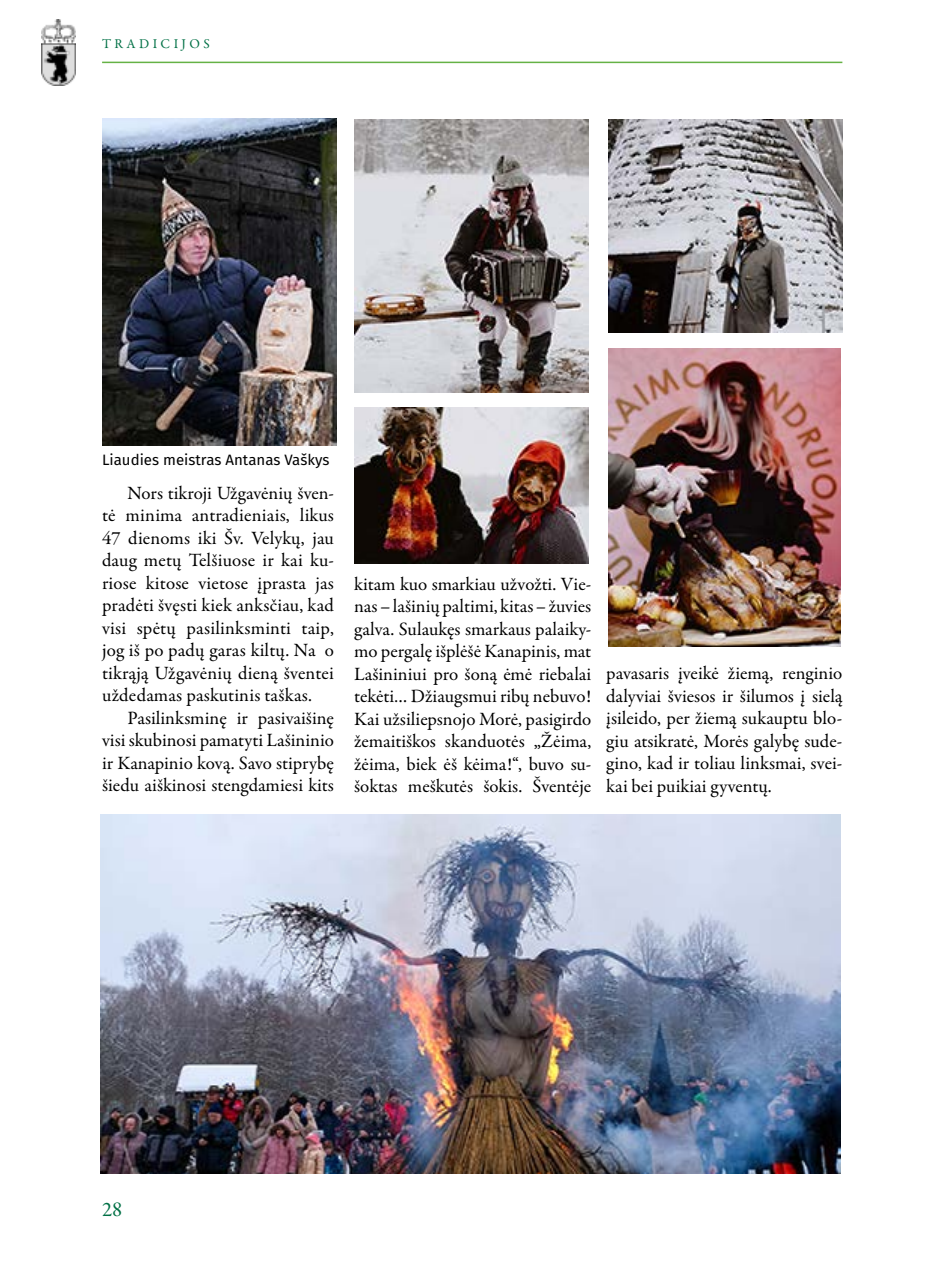
<style>
.page{position:relative;width:936px;height:1276px;background:#fff}
.page>*{position:absolute;margin:0;border:0;box-sizing:border-box;transform-origin:0 0}
.t1{font:21px "Garamond Premr Pro";color:#007045}
.t2{font:18.9px/22.5px "Garamond Premr Pro";color:#000;text-align:justify}
.t3{font:15px "Fira Sans";color:#000}
.t4{font:13.5px "Garamond Premr Pro";letter-spacing:.25em;color:#007045}
</style>
<div class="page">
<img style="left:41px;top:19px;width:35px;height:67px">
<hr style="left:102px;top:62px;width:740px;height:1px;background:#65b245">
<img style="left:102px;top:118px;width:234px;height:327px">
<img style="left:354px;top:119px;width:234px;height:273px">
<img style="left:608px;top:119px;width:234px;height:213px">
<img style="left:354px;top:407px;width:234px;height:156px">
<img style="left:608px;top:348px;width:232px;height:298px">
<img style="left:100px;top:814px;width:740px;height:360px">
<p class="t4" style="left:102px;top:36px;width:109px">TRADICIJOS</p>
<p class="t3" style="left:102px;top:449px;width:229px">Liaudies meistras Antanas Vaškys</p>
<p class="t2" style="left:102px;top:482px;width:233px;text-indent:26px">Nors tikroji Užgavėnių šven&shy;tė minima antradieniais, likus 47 dienoms iki Šv. Velykų, jau daug metų Telšiuose ir kai ku&shy;riose kitose vietose įprasta jas pradėti švęsti kiek anksčiau, kad visi spėtų pasilinksminti taip, jog iš po padų garas kiltų. Na o tikrąją Užgavėnių dieną šventei uždedamas paskutinis taškas.</p>
<p class="t2" style="left:102px;top:707px;width:233px;text-indent:26px">Pasilinksminę ir pasivaišinę visi skubinosi pamatyti Lašininio ir Kanapinio kovą. Savo stiprybę šiedu aiškinosi stengdamiesi kits</p>
<p class="t2" style="left:354px;top:573px;width:239px">kitam kuo smarkiau užvožti. Vie&shy;nas – lašinių paltimi, kitas – žuvies galva. Sulaukęs smarkaus palaiky&shy;mo pergalę išplėšė Kanapinis, mat Lašininiui pro šoną ėmė riebalai tekėti… Džiaugsmui ribų nebuvo!<br>Kai užsiliepsnojo Morė, pasigirdo žemaitiškos skanduotės „Žėima, žėima, biek ėš kėima!“, buvo su&shy;šoktas meškutės šokis. Šventėje</p>
<p class="t2" style="left:606px;top:662px;width:237px">pavasaris įveikė žiemą, renginio dalyviai šviesos ir šilumos į sielą įsileido, per žiemą sukauptu blo&shy;giu atsikratė, Morės galybę sude&shy;gino, kad ir toliau linksmai, svei&shy;kai bei puikiai gyventų.</p>
<p class="t1" style="left:102px;top:1196px;width:22px">28</p>
</div>
